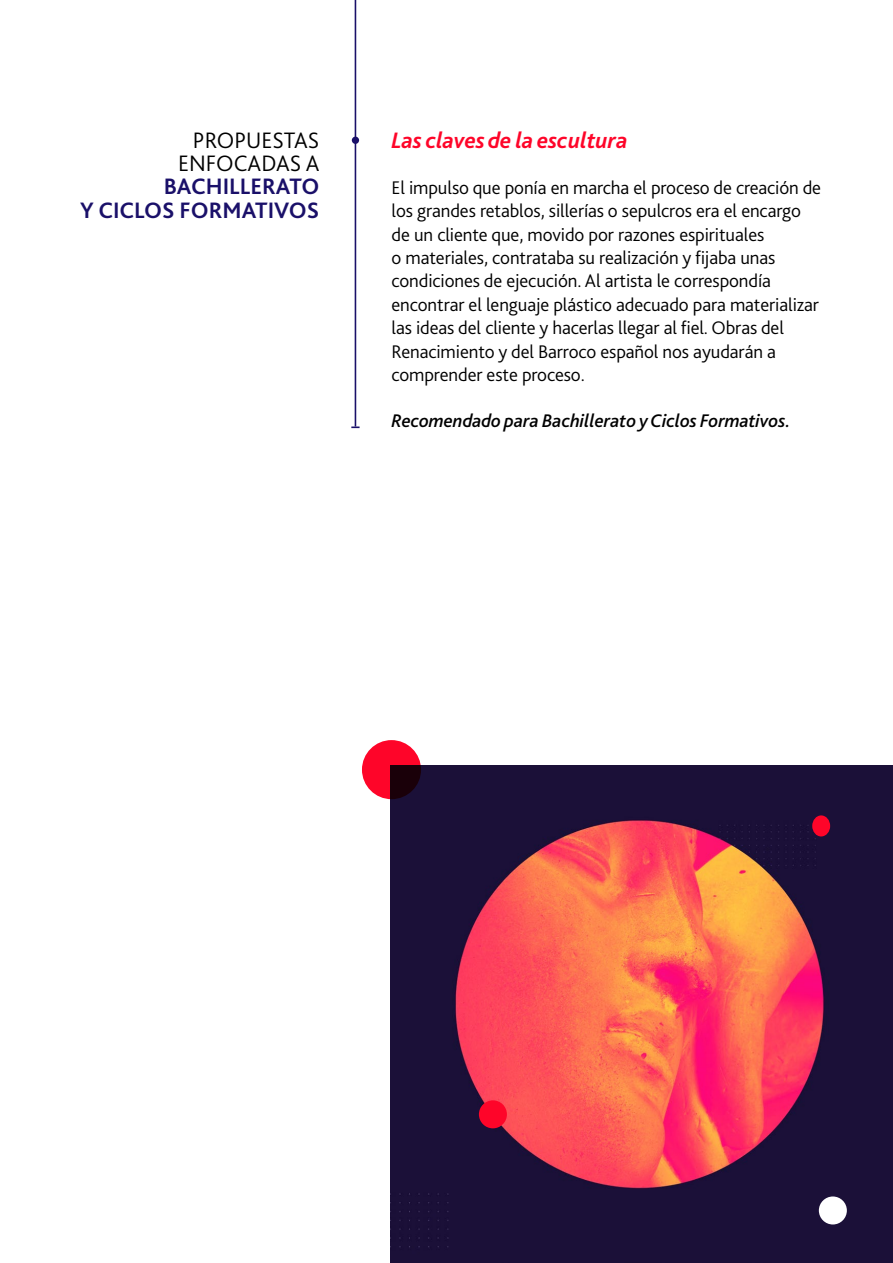
<style>
.page{position:relative;width:893px;height:1263px;background:#fff}
.page>*{position:absolute;margin:0;border:0;box-sizing:border-box;transform-origin:0 0}
.t1{font:700 23.4px/23.4px "Bliss 2";color:#1a1069;text-align:right}
.t2{font:italic 700 23.4px "Bliss 2";letter-spacing:-.005em;color:#fe0529}
.t3{font:300 23.4px/23.4px "Bliss 2";color:#000;text-align:right}
.t4{font:300 19.2px/23.4px "Bliss 2";letter-spacing:-.005em;color:#000}
.t5{font:italic 500 19.2px "Bliss 2";letter-spacing:-.005em;color:#000}
</style>
<div class="page">
<svg style="left:351px;top:426px;width:9px;height:2px"></svg>
<hr style="left:355px;top:0;width:1px;height:426px;background:#1a1069">
<div style="left:352px;top:137px;width:7px;height:7px;background:#1a1069;border-radius:50%"></div>
<img style="left:390px;top:766px;width:503px;height:497px">
<svg style="left:362px;top:740px;width:59px;height:59px;background:#b50420"></svg>
<div style="left:479px;top:1100px;width:28px;height:28px;background:#fe0529;border-radius:50%"></div>
<div style="left:812px;top:815px;width:18px;height:21px;background:#fe0529;border-radius:50%"></div>
<div style="left:819px;top:1196px;width:28px;height:28px;background:#fff;border-radius:50%"></div>
<p class="t3" style="left:178px;top:128px;width:143px">PROPUESTAS<br>ENFOCADAS A</p>
<p class="t1" style="left:80px;top:174px;width:241px">BACHILLERATO<br>Y CICLOS FORMATIVOS</p>
<p class="t2" style="left:391px;top:125px;width:238px">Las claves de la escultura</p>
<p class="t4" style="left:391px;top:175px;width:431px">El impulso que ponía en marcha el proceso de creación de los grandes retablos, sillerías o sepulcros era el encargo de un cliente que, movido por razones espirituales<br>o materiales, contrataba su realización y fijaba unas condiciones de ejecución. Al artista le correspondía encontrar el lenguaje plástico adecuado para materializar las ideas del cliente y hacerlas llegar al fiel. Obras del Renacimiento y del Barroco español nos ayudarán a comprender este proceso.</p>
<p class="t5" style="left:391px;top:409px;width:400px">Recomendado para Bachillerato y Ciclos Formativos.</p>
</div>
